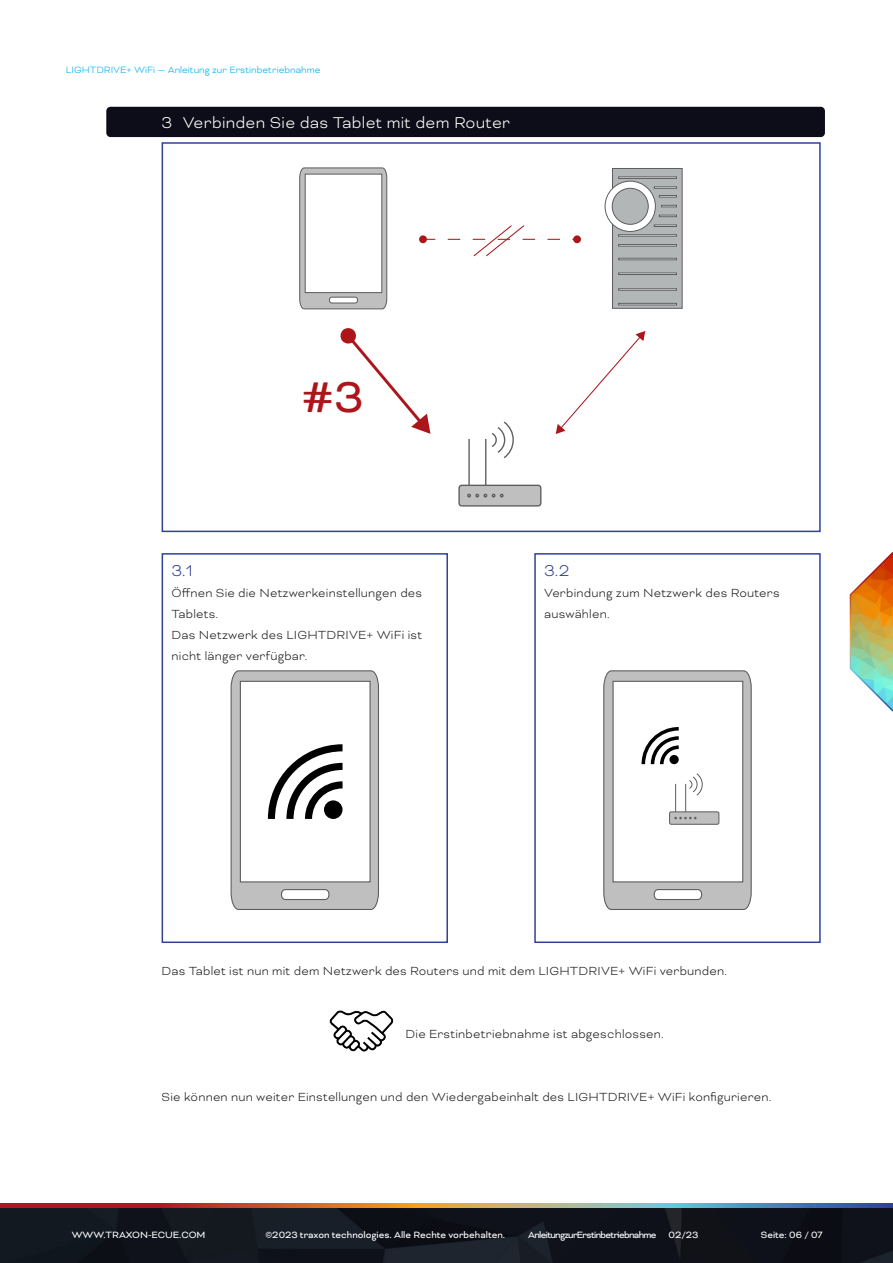
<style>
.page{position:relative;width:893px;height:1263px;background:#fff}
.page>*{position:absolute;margin:0;border:0;box-sizing:border-box;transform-origin:0 0}
.t1{font:49.8px "Bicyclette";color:#ac161b}
.t2{font:300 18px "Bicyclette";letter-spacing:.015em;color:#fff}
.t3{font:300 18px "Bicyclette";color:#30419a}
.Text__Introductions{font:300 13.5px/21px "Bicyclette";letter-spacing:.015em;color:#231f20}
.t4{font:10.5px "Bicyclette";color:#fff}
.t5{font:300 10.5px "Bicyclette";color:#00aeef}
.t6{font:10.5px "Bicyclette";letter-spacing:-.06em;color:#fff}
</style>
<div class="page">
<img style="left:0;top:1207px;width:893px;height:56px">
<svg style="left:0;top:1203px;width:893px;height:4px;background:#9f7365"></svg>
<svg style="left:781px;top:532px;width:112px;height:180px"></svg>
<div style="left:106px;top:107px;width:719px;height:30px;background:#0c0d18;border-radius:4px"></div>
<svg style="left:299px;top:167px;width:88px;height:142px"></svg>
<div style="left:612px;top:168px;width:70px;height:140px;background:#b3b6b7"></div>
<div style="left:612px;top:168px;width:71px;height:141px;border:1px solid #5b5d5f"></div>
<svg style="left:605px;top:181px;width:50px;height:50px"></svg>
<div style="left:605px;top:181px;width:51px;height:51px;border:1px solid #5b5d5f;border-radius:50%"></div>
<div style="left:612px;top:188px;width:36px;height:36px;background:#b3b6b7;border-radius:50%"></div>
<div style="left:612px;top:188px;width:37px;height:37px;border:1px solid #5b5d5f;border-radius:50%"></div>
<div style="left:618px;top:303px;width:59px;height:2px;border:1px solid #5b5d5f"></div>
<div style="left:618px;top:288px;width:59px;height:2px;border:1px solid #5b5d5f"></div>
<div style="left:618px;top:273px;width:59px;height:2px;border:1px solid #5b5d5f"></div>
<div style="left:618px;top:258px;width:59px;height:2px;border:1px solid #5b5d5f"></div>
<div style="left:618px;top:244px;width:59px;height:2px;border:1px solid #5b5d5f"></div>
<div style="left:618px;top:234px;width:59px;height:3px;border:1px solid #5b5d5f"></div>
<div style="left:618px;top:177px;width:59px;height:2px;border:1px solid #5b5d5f"></div>
<div style="left:654px;top:186px;width:23px;height:3px;border:1px solid #5b5d5f"></div>
<svg style="left:659px;top:195px;width:18px;height:2px"></svg>
<svg style="left:661px;top:205px;width:16px;height:2px"></svg>
<svg style="left:659px;top:215px;width:18px;height:2px"></svg>
<div style="left:654px;top:225px;width:23px;height:2px;border:1px solid #5b5d5f"></div>
<hr style="left:468px;top:439px;width:2px;height:46px;background:#5b5c5e">
<hr style="left:485px;top:439px;width:1px;height:46px;background:#5b5c5e">
<div style="left:459px;top:485px;width:82px;height:21px;background:#bfbfbf;border-radius:3px"></div>
<div style="left:458px;top:485px;width:83px;height:22px;border:1px solid #5b5c5e;border-radius:3px"></div>
<svg style="left:492px;top:421px;width:22px;height:38px"></svg>
<svg style="left:467px;top:494px;width:37px;height:3px"></svg>
<svg style="left:340px;top:328px;width:90px;height:106px"></svg>
<div style="left:419px;top:235px;width:8px;height:8px;background:#ac161b;border-radius:50%"></div>
<div style="left:573px;top:235px;width:8px;height:8px;background:#ac161b;border-radius:50%"></div>
<svg style="left:423px;top:225px;width:154px;height:32px"></svg>
<svg style="left:556px;top:331px;width:89px;height:103px"></svg>
<div style="left:162px;top:142px;width:659px;height:390px;border:2px solid #30419a"></div>
<svg style="left:231px;top:670px;width:148px;height:240px"></svg>
<div style="left:162px;top:553px;width:286px;height:390px;border:2px solid #30419a"></div>
<svg style="left:603px;top:670px;width:149px;height:240px"></svg>
<div style="left:534px;top:553px;width:287px;height:390px;border:2px solid #30419a"></div>
<img style="left:329px;top:1010px;width:65px;height:42px">
<p class="t5" style="left:66px;top:64px;width:256px">LIGHTDRIVE+ WiFi — Anleitung zur Erstinbetriebnahme</p>
<p class="t2" style="left:162px;top:112px;width:350px">3 Verbinden Sie das Tablet mit dem Router</p>
<p class="t1" style="left:302px;top:369px;width:64px">#3</p>
<p class="t3" style="left:172px;top:560px;width:23px">3.1</p>
<p class="Text__Introductions" style="left:172px;top:582px;width:252px">Öffnen Sie die Netzwerkeinstellungen des<br>Tablets.</p>
<p class="Text__Introductions" style="left:172px;top:624px;width:252px">Das Netzwerk des LIGHTDRIVE+ WiFi ist nicht länger verfügbar.</p>
<p class="t3" style="left:544px;top:560px;width:27px">3.2</p>
<p class="Text__Introductions" style="left:544px;top:582px;width:237px">Verbindung zum Netzwerk des Routers auswählen.</p>
<p class="Text__Introductions" style="left:162px;top:960px;width:567px">Das Tablet ist nun mit dem Netzwerk des Routers und mit dem LIGHTDRIVE+ WiFi verbunden.</p>
<p class="Text__Introductions" style="left:406px;top:1023px;width:260px">Die Erstinbetriebnahme ist abgeschlossen.</p>
<p class="Text__Introductions" style="left:162px;top:1086px;width:611px">Sie können nun weiter Einstellungen und den Wiedergabeinhalt des LIGHTDRIVE+ WiFi konfigurieren.</p>
<p class="t4" style="left:72px;top:1229px;width:135px">WWW.TRAXON-ECUE.COM</p>
<p class="t4" style="left:265px;top:1229px;width:241px">©2023 traxon technologies. Alle Rechte vorbehalten.</p>
<p class="t6" style="left:528px;top:1229px;width:172px">Anleitung zur Erstinbetriebnahme 02/23</p>
<p class="t4" style="left:761px;top:1229px;width:64px">Seite: 06 / 07</p>
</div>
